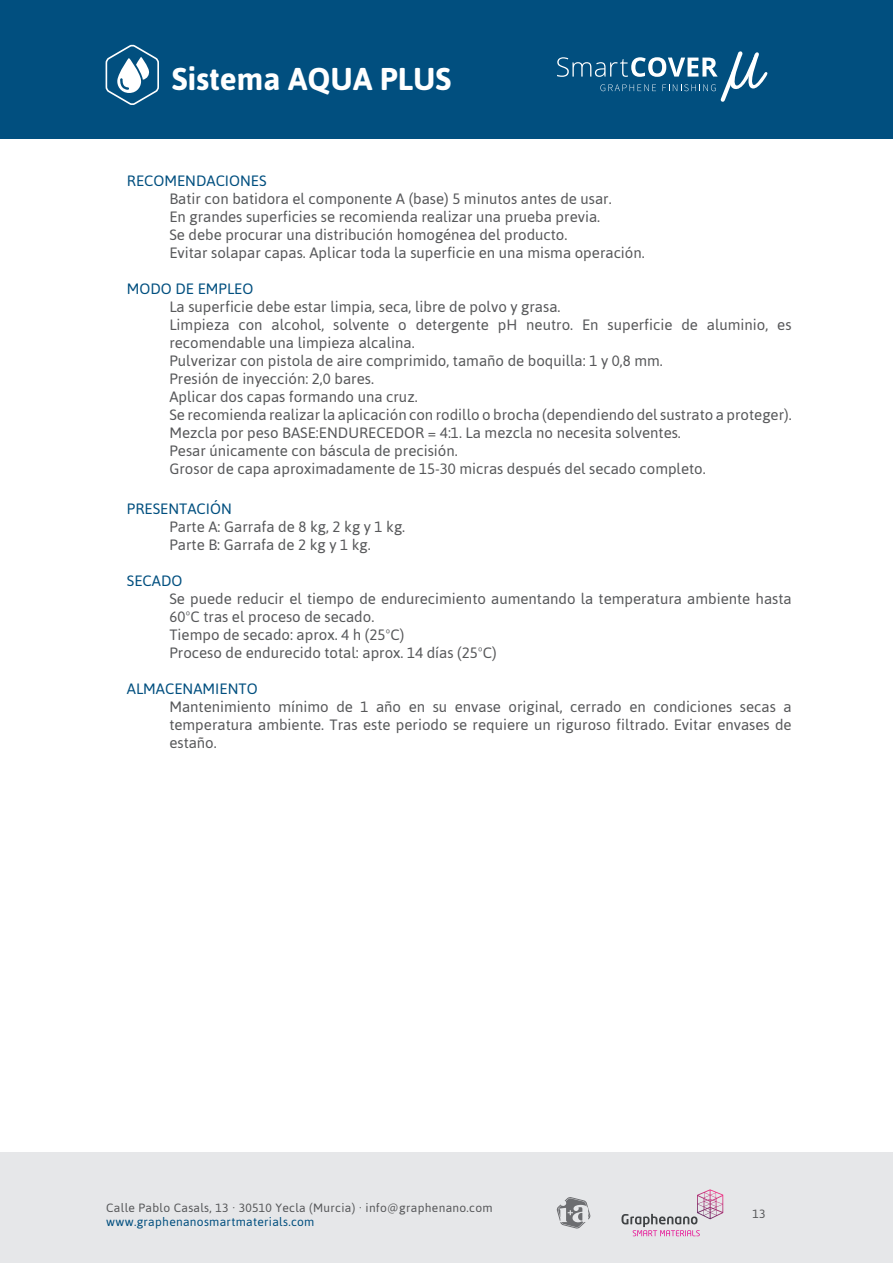
<style>
.page{position:relative;width:893px;height:1263px;background:#fff}
.page>*{position:absolute;margin:0;border:0;box-sizing:border-box;transform-origin:0 0}
.t1{font:700 31.5px "Asap";color:#fff}
.t2{font:15px/18px "Asap";color:#57585a}
.t3{font:15px "Asap";color:#014f7f}
.t4{font:12px "Asap";letter-spacing:.025em;color:#57585a}
.t5{font:12px "Asap";letter-spacing:.025em;color:#014f7f}
</style>
<div class="page">
<div style="left:0;top:0;width:893px;height:138px;background:#014f7f"></div>
<svg style="left:105px;top:44px;width:54px;height:61px"></svg>
<svg style="left:557px;top:51px;width:211px;height:51px"></svg>
<div style="left:0;top:1152px;width:893px;height:111px;background:#e6e7e9"></div>
<svg style="left:557px;top:1197px;width:34px;height:32px"></svg>
<svg style="left:621px;top:1189px;width:102px;height:47px"></svg>
<h1 class="t1" style="left:172px;top:60px;width:281px">Sistema AQUA PLUS</h1>
<p class="t3" style="left:127px;top:172px;width:141px">RECOMENDACIONES</p>
<p class="t2" style="left:169px;top:190px;width:444px">Batir con batidora el componente A (base) 5 minutos antes de usar.</p>
<p class="t2" style="left:169px;top:208px;width:432px">En grandes superficies se recomienda realizar una prueba previa.</p>
<p class="t2" style="left:169px;top:226px;width:400px">Se debe procurar una distribución homogénea del producto.</p>
<p class="t2" style="left:169px;top:244px;width:477px">Evitar solapar capas. Aplicar toda la superficie en una misma operación.</p>
<p class="t3" style="left:127px;top:280px;width:128px">MODO DE EMPLEO</p>
<p class="t2" style="left:169px;top:298px;width:393px">La superficie debe estar limpia, seca, libre de polvo y grasa.</p>
<p class="t2" style="left:169px;top:316px;width:624px">Limpieza con alcohol, solvente o detergente pH neutro. En superficie de aluminio, es recomendable una limpieza alcalina.</p>
<p class="t2" style="left:169px;top:352px;width:495px">Pulverizar con pistola de aire comprimido, tamaño de boquilla: 1 y 0,8 mm.</p>
<p class="t2" style="left:169px;top:370px;width:206px">Presión de inyección: 2,0 bares.</p>
<p class="t2" style="left:169px;top:388px;width:250px">Aplicar dos capas formando una cruz.</p>
<p class="t2" style="left:169px;top:406px;width:624px">Se recomienda realizar la aplicación con rodillo o brocha (dependiendo del sustrato a proteger).</p>
<p class="t2" style="left:169px;top:424px;width:513px">Mezcla por peso BASE:ENDURECEDOR = 4:1. La mezcla no necesita solventes.</p>
<p class="t2" style="left:169px;top:442px;width:290px">Pesar únicamente con báscula de precisión.</p>
<p class="t2" style="left:169px;top:460px;width:538px">Grosor de capa aproximadamente de 15-30 micras después del secado completo.</p>
<p class="t3" style="left:127px;top:500px;width:107px">PRESENTACIÓN</p>
<p class="t2" style="left:169px;top:517px;width:237px">Parte A: Garrafa de 8 kg, 2 kg y 1 kg.</p>
<p class="t2" style="left:169px;top:535px;width:203px">Parte B: Garrafa de 2 kg y 1 kg.</p>
<p class="t3" style="left:127px;top:572px;width:57px">SECADO</p>
<p class="t2" style="left:169px;top:589px;width:624px">Se puede reducir el tiempo de endurecimiento aumentando la temperatura ambiente hasta<br>60ºC tras el proceso de secado.</p>
<p class="t2" style="left:169px;top:625px;width:236px">Tiempo de secado: aprox. 4 h (25ºC)</p>
<p class="t2" style="left:169px;top:643px;width:329px">Proceso de endurecido total: aprox. 14 días (25ºC)</p>
<p class="t3" style="left:127px;top:680px;width:132px">ALMACENAMIENTO</p>
<p class="t2" style="left:169px;top:697px;width:624px;text-align:justify">Mantenimiento mínimo de 1 año en su envase original, cerrado en condiciones secas a temperatura ambiente. Tras este periodo se requiere un riguroso filtrado. Evitar envases de estaño.</p>
<p class="t4" style="left:106px;top:1201px;width:388px">Calle Pablo Casals, 13 · 30510 Yecla (Murcia) · info@graphenano.com</p>
<p class="t5" style="left:106px;top:1215px;width:210px">www.graphenanosmartmaterials.com</p>
<p class="t4" style="left:752px;top:1207px;width:15px">13</p>
</div>
